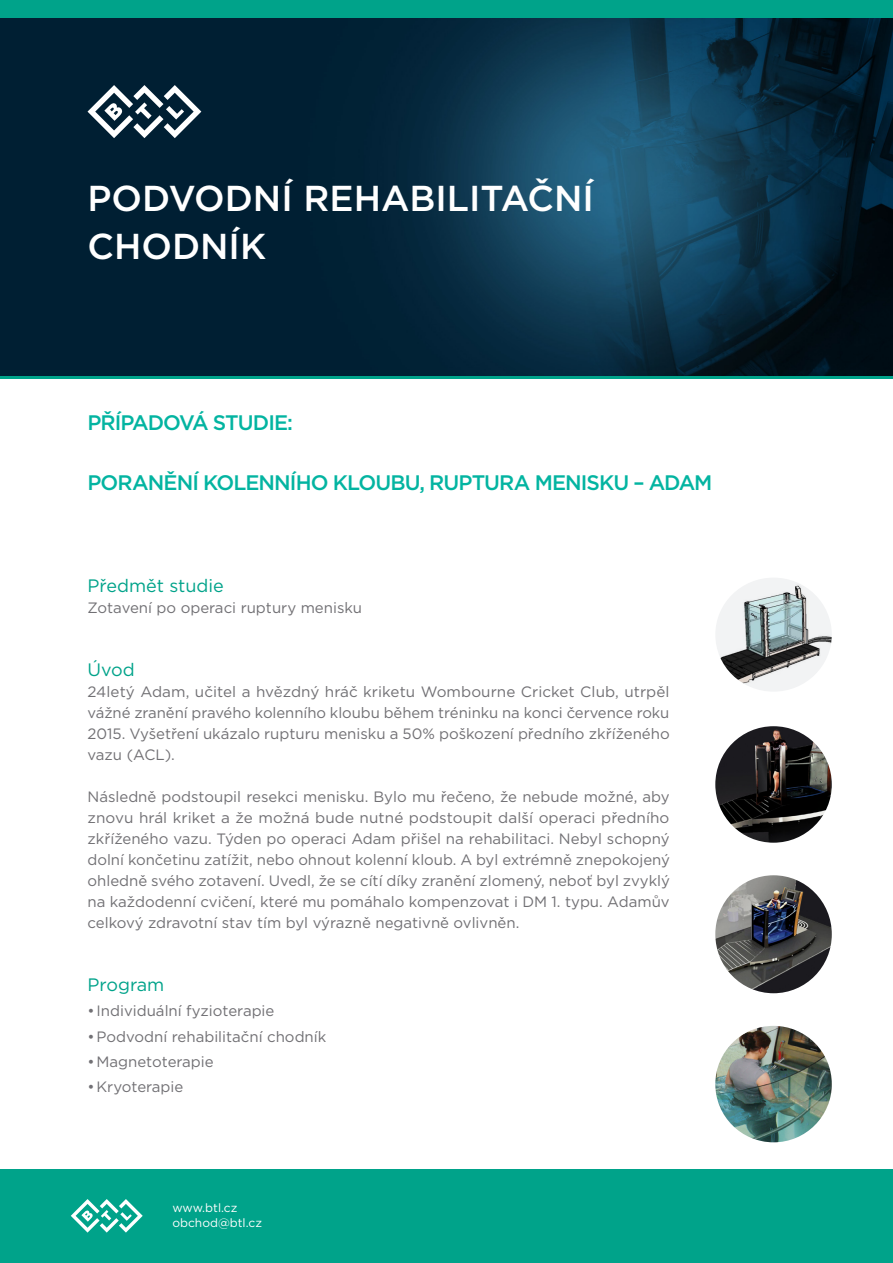
<style>
.page{position:relative;width:893px;height:1263px;background:#fff}
.page>*{position:absolute;margin:0;border:0;box-sizing:border-box;transform-origin:0 0}
.t1{font:500 36px "Gotham";color:#fff}
.titulek_02{font:500 21px "Gotham";letter-spacing:-.045em;color:#03b4a1}
.text{font:18px "Gotham";color:#00a38a}
.text-2{font:15px/21px "Gotham";color:#717074;text-align:justify}
.t2{font:12px "Gotham";color:#fff}
</style>
<div class="page">
<img style="left:715px;top:726px;width:117px;height:117px">
<img style="left:0;top:17px;width:893px;height:359px">
<div style="left:0;top:0;width:893px;height:17px;background:#00a38a"></div>
<svg style="left:88px;top:85px;width:113px;height:53px"></svg>
<hr style="left:0;top:377px;width:893px;height:2px;background:#00a38a">
<img style="left:716px;top:578px;width:116px;height:112px">
<img style="left:715px;top:875px;width:117px;height:118px">
<div style="left:0;top:1169px;width:893px;height:94px;background:#00a38a"></div>
<svg style="left:71px;top:1199px;width:72px;height:33px"></svg>
<img style="left:715px;top:1026px;width:117px;height:116px">
<p class="t1" style="left:88px;top:175px;width:508px">PODVODNÍ REHABILITAČNÍ</p>
<p class="t1" style="left:88px;top:223px;width:180px">CHODNÍK</p>
<p class="titulek_02" style="left:88px;top:409px;width:207px">PŘÍPADOVÁ STUDIE:</p>
<p class="titulek_02" style="left:88px;top:469px;width:626px">PORANĚNÍ KOLENNÍHO KLOUBU, RUPTURA MENISKU – ADAM</p>
<p class="text" style="left:88px;top:574px;width:138px">Předmět studie</p>
<p class="text-2" style="left:88px;top:597px;width:276px">Zotavení po operaci ruptury menisku</p>
<p class="text" style="left:88px;top:658px;width:49px">Úvod</p>
<p class="text-2" style="left:88px;top:681px;width:584px">24letý Adam, učitel a hvězdný hráč kriketu Wombourne Cricket Club, utrpěl vážné zranění pravého kolenního kloubu během tréninku na konci července roku 2015. Vyšetření ukázalo rupturu menisku a 50% poškození předního zkříženého vazu (ACL).</p>
<p class="text-2" style="left:88px;top:786px;width:584px">Následně podstoupil resekci menisku. Bylo mu řečeno, že nebude možné, aby znovu hrál kriket a že možná bude nutné podstoupit další operaci předního zkříženého vazu. Týden po operaci Adam přišel na rehabilitaci. Nebyl schopný dolní končetinu zatížit, nebo ohnout kolenní kloub. A byl extrémně znepokojený ohledně svého zotavení. Uvedl, že se cítí díky zranění zlomený, neboť byl zvyklý na každodenní cvičení, které mu pomáhalo kompenzovat i DM 1. typu. Adamův celkový zdravotní stav tím byl výrazně negativně ovlivněn.</p>
<p class="text" style="left:88px;top:973px;width:78px">Program</p>
<p class="text-2" style="left:88px;top:1000px;width:188px">• Individuální fyzioterapie</p>
<p class="text-2" style="left:88px;top:1025px;width:240px">•Podvodní rehabilitační chodník</p>
<p class="text-2" style="left:88px;top:1051px;width:128px">•Magnetoterapie</p>
<p class="text-2" style="left:88px;top:1076px;width:97px">•Kryoterapie</p>
<p class="t2" style="left:172px;top:1200px;width:67px">www.btl.cz</p>
<p class="t2" style="left:172px;top:1215px;width:91px">obchod@btl.cz</p>
</div>
